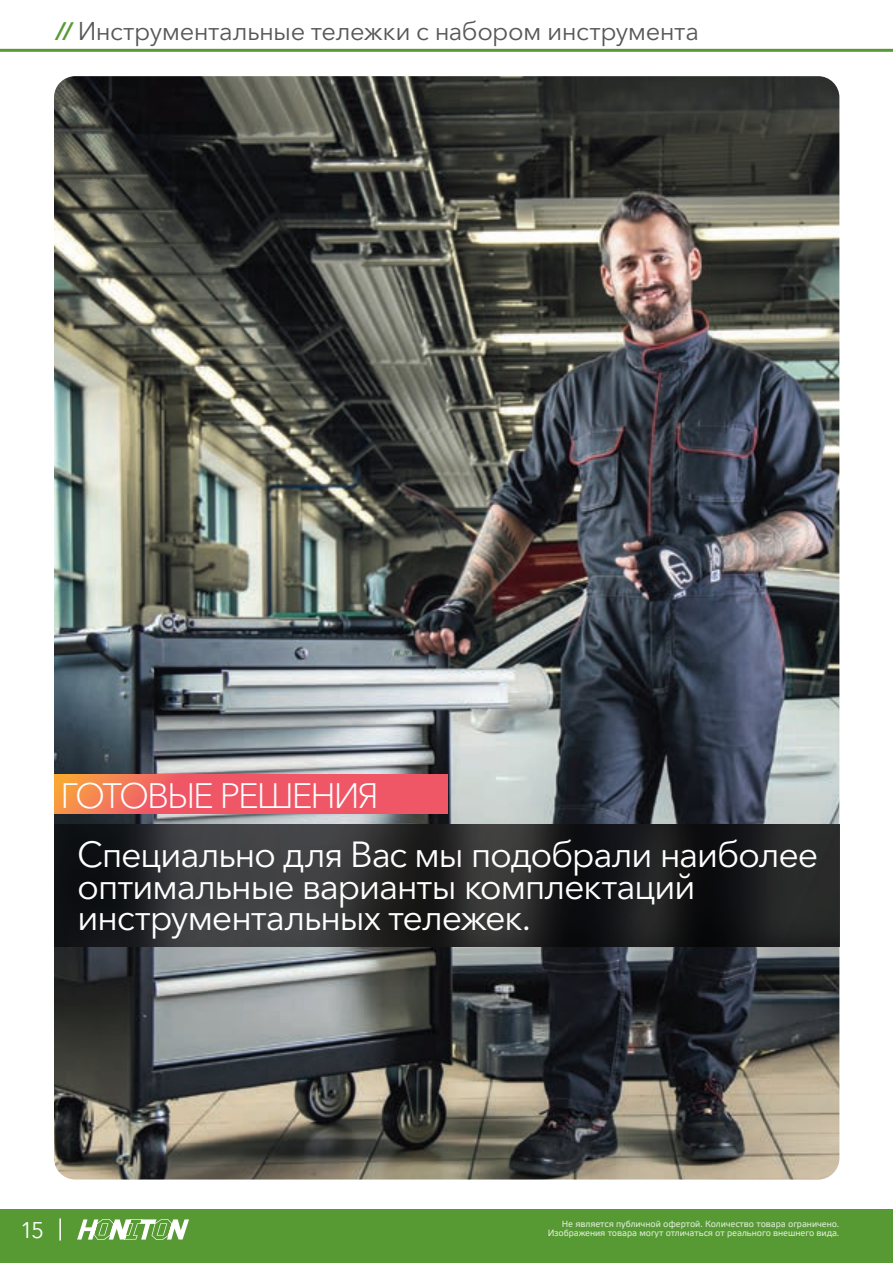
<style>
.page{position:relative;width:893px;height:1263px;background:#fff}
.page>*{position:absolute;margin:0;border:0;box-sizing:border-box;transform-origin:0 0}
.t1{font:36px/31.5px "Avenir Next Cyr";letter-spacing:-.04em;color:#fff}
.t2{font:300 34.95px "Avenir Next Cyr";letter-spacing:-.06em;color:#fff}
.t3{font:25.5px "Avenir Next Cyr";letter-spacing:-.02em;color:#57585a}
.t4{font:22.5px "Avenir Next Cyr";color:#fff}
.t5{font:9px/9px "Elektra Text Pro";letter-spacing:-.01em;color:#fff;text-align:right}
.s1{font-family:"Elektra Text Pro";color:#579a34}
</style>
<div class="page">
<img style="left:54px;top:76px;width:785px;height:1103px">
<svg style="left:54px;top:824px;width:785px;height:122px;background:#262628"></svg>
<svg style="left:54px;top:775px;width:393px;height:38px;background:#f16260"></svg>
<div style="left:0;top:1209px;width:893px;height:54px;background:#579a34"></div>
<svg style="left:59px;top:1218px;width:130px;height:22px"></svg>
<hr style="left:0;top:49px;width:893px;height:3px;background:#579a34">
<h3 class="t3" style="left:54px;top:16px;width:646px"><span class="s1">//</span> Инструментальные тележки с набором инструмента</h3>
<h2 class="t2" style="left:60px;top:774px;width:320px">ГОТОВЫЕ РЕШЕНИЯ</h2>
<h1 class="t1" style="left:77px;top:839px;width:743px">Специально для Вас мы подобрали наиболее оптимальные варианты комплектаций инструментальных тележек.</h1>
<h3 class="t4" style="left:20px;top:1217px;width:26px">15</h3>
<p class="t5" style="left:547px;top:1220px;width:294px">Не является публичной офертой. Количество товара ограничено.<br>Изображения товара могут отличаться от реального внешнего вида.</p>
</div>
